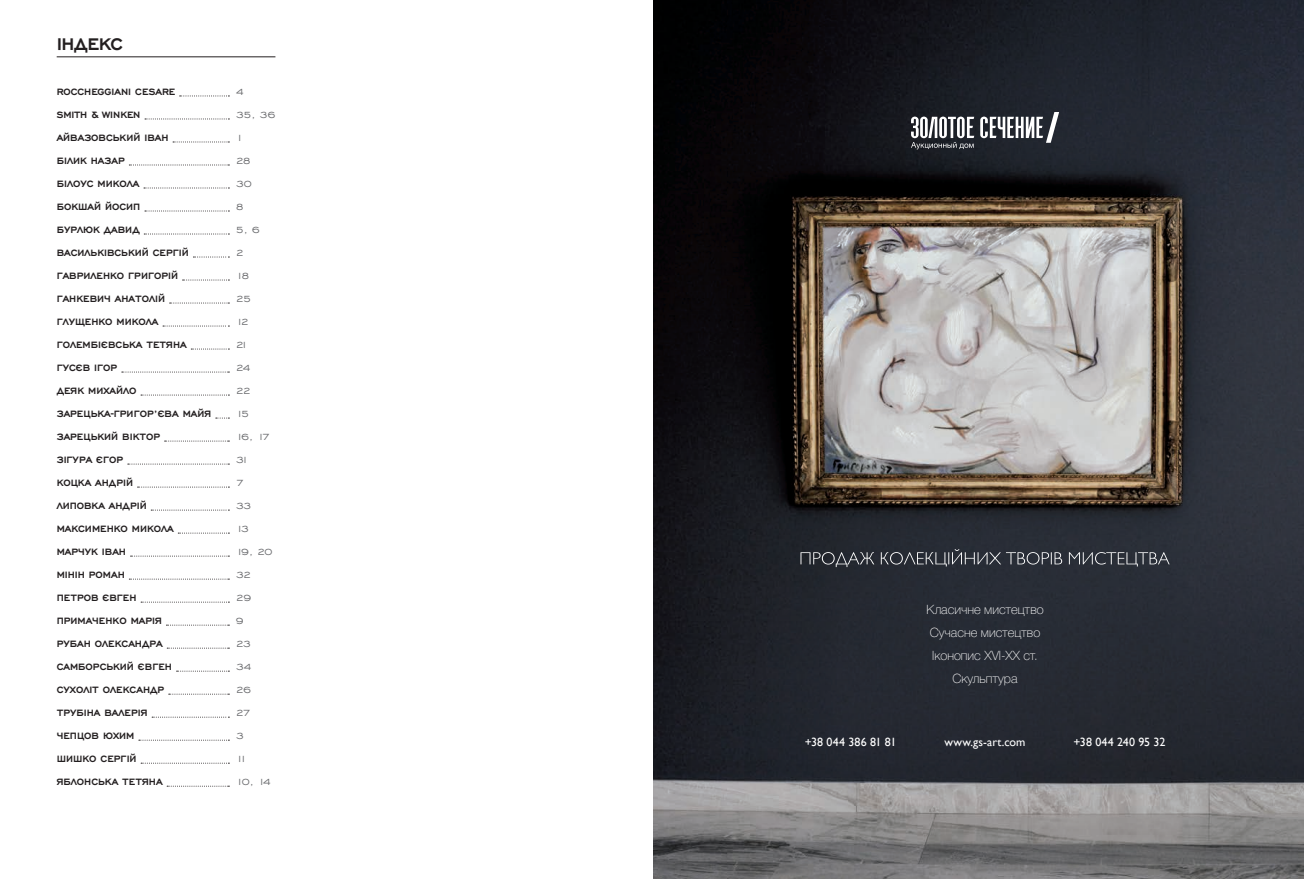
<style>
.page{position:relative;width:1304px;height:879px;background:#fff}
.page>*{position:absolute;margin:0;border:0;box-sizing:border-box;transform-origin:0 0}
.t1{font:22px "Engravers Gothic Bold C";letter-spacing:-.025em;color:#231f20}
.t2{font:12.9px/22.9px "Helvetica 3 Thin";color:#fff;text-align:center}
.t3{font:12px/23px "Engravers Gothic Bold C";color:#231f20}
.t4{font:12px/23px "Engravers Gothic CBT";letter-spacing:-.11em;color:#6c6d70}
.t5{font:12px "Gill Sans";letter-spacing:.01em;color:#fff}
</style>
<div class="page">
<hr style="left:57px;top:57px;width:218px;height:1px;background:#231f20">
<svg style="left:180px;top:95px;width:49px;height:1px"></svg>
<svg style="left:145px;top:118px;width:84px;height:1px"></svg>
<svg style="left:173px;top:141px;width:56px;height:1px"></svg>
<svg style="left:129px;top:164px;width:100px;height:1px"></svg>
<svg style="left:144px;top:187px;width:85px;height:1px"></svg>
<svg style="left:145px;top:210px;width:84px;height:1px"></svg>
<svg style="left:144px;top:233px;width:85px;height:1px"></svg>
<svg style="left:193px;top:256px;width:36px;height:1px"></svg>
<svg style="left:183px;top:279px;width:46px;height:1px"></svg>
<svg style="left:170px;top:302px;width:59px;height:1px"></svg>
<svg style="left:163px;top:325px;width:66px;height:1px"></svg>
<svg style="left:191px;top:348px;width:38px;height:1px"></svg>
<svg style="left:122px;top:371px;width:107px;height:1px"></svg>
<svg style="left:141px;top:394px;width:88px;height:1px"></svg>
<svg style="left:165px;top:440px;width:64px;height:1px"></svg>
<svg style="left:128px;top:463px;width:101px;height:1px"></svg>
<svg style="left:138px;top:486px;width:91px;height:1px"></svg>
<svg style="left:151px;top:509px;width:78px;height:1px"></svg>
<svg style="left:178px;top:532px;width:51px;height:1px"></svg>
<svg style="left:131px;top:555px;width:98px;height:1px"></svg>
<svg style="left:129px;top:578px;width:100px;height:1px"></svg>
<svg style="left:141px;top:601px;width:88px;height:1px"></svg>
<svg style="left:166px;top:624px;width:63px;height:1px"></svg>
<svg style="left:167px;top:647px;width:62px;height:1px"></svg>
<svg style="left:177px;top:670px;width:52px;height:1px"></svg>
<svg style="left:169px;top:693px;width:60px;height:1px"></svg>
<svg style="left:152px;top:716px;width:77px;height:1px"></svg>
<svg style="left:139px;top:739px;width:90px;height:1px"></svg>
<svg style="left:141px;top:762px;width:88px;height:1px"></svg>
<svg style="left:167px;top:785px;width:62px;height:1px"></svg>
<img style="left:653px;top:0;width:651px;height:879px">
<svg style="left:800px;top:549px;width:370px;height:18px;background:#43474f"></svg>
<svg style="left:911px;top:117px;width:63px;height:32px"></svg>
<svg style="left:980px;top:112px;width:79px;height:31px"></svg>
<h1 class="t1" style="left:57px;top:33px;width:68px">ІНДЕКС</h1>
<p class="t3" style="left:57px;top:80px;width:156px">ROCCHEGGIANI CESARE<br>SMITH &amp; WINKEN<br>АЙВАЗОВСЬКИЙ ІВАН<br>БІЛИК НАЗАР<br>БІЛОУС МИКОЛА<br>БОКШАЙ ЙОСИП<br>БУРЛЮК ДАВИД<br>ВАСИЛЬКІВСЬКИЙ СЕРГІЙ<br>ГАВРИЛЕНКО ГРИГОРІЙ<br>ГАНКЕВИЧ АНАТОЛІЙ<br>ГЛУЩЕНКО МИКОЛА<br>ГОЛЕМБІЄВСЬКА ТЕТЯНА<br>ГУСЄВ ІГОР<br>ДЕЯК МИХАЙЛО<br>ЗАРЕЦЬКА-ГРИГОР’ЄВА МАЙЯ<br>ЗАРЕЦЬКИЙ ВІКТОР<br>ЗІГУРА ЄГОР<br>КОЦКА АНДРІЙ<br>ЛИПОВКА АНДРІЙ<br>МАКСИМЕНКО МИКОЛА<br>МАРЧУК ІВАН<br>МІНІН РОМАН<br>ПЕТРОВ ЄВГЕН<br>ПРИМАЧЕНКО МАРІЯ<br>РУБАН ОЛЕКСАНДРА<br>САМБОРСЬКИЙ ЄВГЕН<br>СУХОЛІТ ОЛЕКСАНДР<br>ТРУБІНА ВАЛЕРІЯ<br>ЧЕПЦОВ ЮХИМ<br>ШИШКО СЕРГІЙ<br>ЯБЛОНСЬКА ТЕТЯНА</p>
<p class="t4" style="left:236px;top:80px;width:41px">4<br>35, 36<br>1<br>28<br>30<br>8<br>5, 6<br>2<br>18<br>25<br>12<br>21<br>24<br>22<br>15<br>16 , 17<br>31<br>7<br>33<br>13<br>19, 20<br>32<br>29<br>9<br>23<br>34<br>26<br>27<br>3<br>11<br>10, 14</p>
<p class="t2" style="left:926px;top:598px;width:119px">Класичне мистецтво<br>Сучасне мистецтво<br>Іконопис XVI-XX ст.<br>Скульптура</p>
<p class="t5" style="left:805px;top:734px;width:93px">+38 044 386 81 81</p>
<p class="t5" style="left:944px;top:734px;width:83px">www.gs-art.com</p>
<p class="t5" style="left:1073px;top:734px;width:93px">+38 044 240 95 32</p>
</div>
